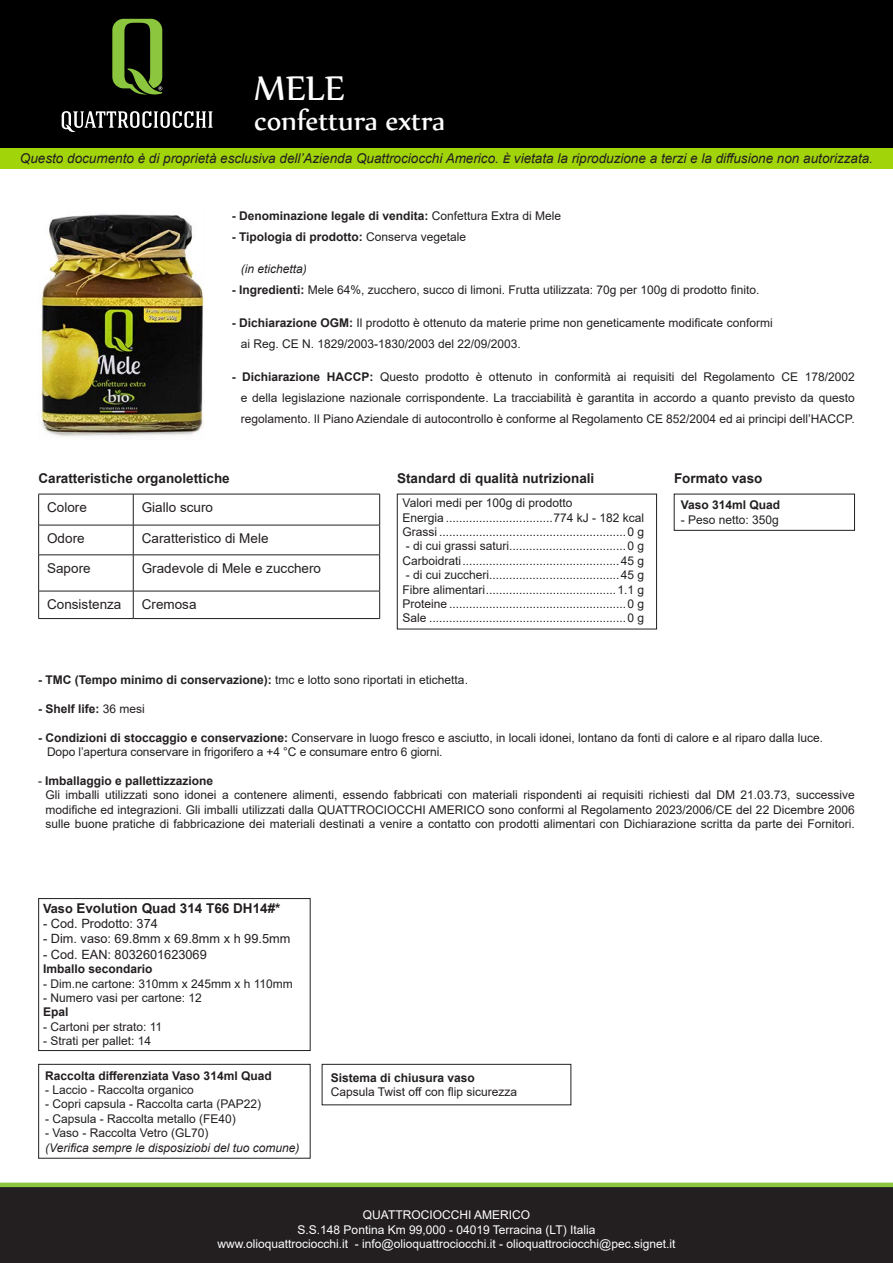
<style>
.page{position:relative;width:893px;height:1263px;background:#fff}
.page>*{position:absolute;margin:0;border:0;box-sizing:border-box;transform-origin:0 0}
.t1{font:42px "Nyala";color:#fff}
.t2{font:33px "Nyala";color:#fff}
.t3{font:italic 13.5px "Arial";color:#231f20}
.t4{font:700 13.5px "Arial";color:#231f20}
.t5{font:13.5px "Arial";color:#231f20}
.t6{font:12.75px "Arial";color:#231f20}
.t7{font:12px/14.4px "Arial";color:#231f20}
.t8{font:700 12px "Arial";color:#231f20}
.t9{font:12px/14.4px "Arial";color:#fff;text-align:center}
.t10{font:italic 12px/14.4px "Arial";color:#231f20}
.s1{font-weight:400}
.s2{font-weight:700}
.s3{font-size:12.75px}
.s4{font-style:normal}
</style>
<div class="page">
<div style="left:0;top:0;width:893px;height:148px;background:#000001"></div>
<svg style="left:112px;top:19px;width:50px;height:76px"></svg>
<svg style="left:62px;top:111px;width:151px;height:21px"></svg>
<div style="left:0;top:1186px;width:893px;height:77px;background:#231f20"></div>
<div style="left:0;top:148px;width:893px;height:21px;background:#a2d40a"></div>
<div style="left:0;top:1182px;width:893px;height:5px;background:#8bc63e"></div>
<div style="left:397px;top:494px;width:260px;height:135px;border:1px solid #231f20"></div>
<hr style="left:38px;top:494px;width:95px;height:1px;background:#231f20">
<hr style="left:38px;top:494px;width:1px;height:31px;background:#231f20">
<svg style="left:38px;top:592px;width:1px;height:26px"></svg>
<hr style="left:38px;top:618px;width:95px;height:1px;background:#231f20">
<hr style="left:133px;top:494px;width:247px;height:1px;background:#231f20">
<hr style="left:133px;top:494px;width:1px;height:31px;background:#231f20">
<hr style="left:379px;top:494px;width:1px;height:31px;background:#231f20">
<hr style="left:133px;top:525px;width:1px;height:30px;background:#231f20">
<hr style="left:133px;top:555px;width:1px;height:36px;background:#231f20">
<svg style="left:133px;top:592px;width:1px;height:26px"></svg>
<svg style="left:379px;top:592px;width:1px;height:26px"></svg>
<hr style="left:133px;top:618px;width:247px;height:1px;background:#231f20">
<hr style="left:38px;top:525px;width:95px;height:1px;background:#231f20">
<hr style="left:38px;top:525px;width:1px;height:30px;background:#231f20">
<hr style="left:133px;top:525px;width:247px;height:1px;background:#231f20">
<hr style="left:379px;top:525px;width:1px;height:30px;background:#231f20">
<hr style="left:38px;top:555px;width:95px;height:1px;background:#231f20">
<hr style="left:38px;top:555px;width:1px;height:36px;background:#231f20">
<hr style="left:133px;top:555px;width:247px;height:1px;background:#231f20">
<hr style="left:379px;top:555px;width:1px;height:36px;background:#231f20">
<hr style="left:38px;top:591px;width:95px;height:1px;background:#231f20">
<hr style="left:133px;top:591px;width:247px;height:1px;background:#231f20">
<div style="left:38px;top:898px;width:272px;height:153px;border:1px solid #231f20"></div>
<div style="left:38px;top:1064px;width:272px;height:94px;border:1px solid #231f20"></div>
<div style="left:322px;top:1064px;width:249px;height:41px;border:1px solid #231f20"></div>
<img style="left:38px;top:213px;width:166px;height:224px">
<h1 class="t1" style="left:254px;top:62px;width:92px">MELE</h1>
<h2 class="t2" style="left:254px;top:100px;width:192px">confettura extra</h2>
<p class="t3" style="left:20px;top:150px;width:855px">Questo documento è di proprietà esclusiva dell’Azienda Quattrociocchi Americo. È vietata la riproduzione a terzi e la diffusione non autorizzata.</p>
<p class="t8" style="left:232px;top:207px;width:331px">- Denominazione legale di vendita: <span class="s1">Confettura Extra di Mele</span></p>
<p class="t8" style="left:232px;top:228px;width:236px">- Tipologia di prodotto: <span class="s1">Conserva vegetale</span></p>
<p class="t10" style="left:241px;top:261px;width:68px">(in etichetta)</p>
<p class="t7" style="left:232px;top:282px;width:529px"><span class="s2">- Ingredienti:</span> Mele 64%, zucchero, succo di limoni. Frutta utilizzata: 70g per 100g di prodotto finito.</p>
<p class="t7" style="left:232px;top:315px;width:542px"><span class="s2">- Dichiarazione OGM:</span> Il prodotto è ottenuto da materie prime non geneticamente modificate conformi</p>
<p class="t7" style="left:241px;top:336px;width:282px">ai Reg. CE N. 1829/2003-1830/2003 del 22/09/2003.</p>
<p class="t7" style="left:232px;top:369px;width:624px"><span class="s2">- Dichiarazione HACCP:</span> Questo prodotto è ottenuto in conformità ai requisiti del Regolamento CE 178/2002</p>
<p class="t7" style="left:241px;top:390px;width:615px">e della legislazione nazionale corrispondente. La tracciabilità è garantita in accordo a quanto previsto da questo</p>
<p class="t7" style="left:241px;top:411px;width:615px">regolamento. Il Piano Aziendale di autocontrollo è conforme al Regolamento CE 852/2004 ed ai principi dell’HACCP.</p>
<p class="t4" style="left:38px;top:468px;width:193px">Caratteristiche organolettiche</p>
<p class="t4" style="left:397px;top:468px;width:199px">Standard di qualità nutrizionali</p>
<p class="t4" style="left:674px;top:468px;width:90px">Formato vaso</p>
<p class="t5" style="left:47px;top:498px;width:41px">Colore</p>
<p class="t5" style="left:142px;top:498px;width:73px">Giallo scuro</p>
<p class="t5" style="left:47px;top:529px;width:39px">Odore</p>
<p class="t5" style="left:142px;top:529px;width:128px">Caratteristico di Mele</p>
<p class="t5" style="left:47px;top:559px;width:45px">Sapore</p>
<p class="t5" style="left:142px;top:559px;width:181px">Gradevole di Mele e zucchero</p>
<p class="t5" style="left:47px;top:595px;width:76px">Consistenza</p>
<p class="t5" style="left:142px;top:595px;width:56px">Cremosa</p>
<p class="t7" style="left:403px;top:496px;width:171px">Valori medi per 100g di prodotto</p>
<p class="t7" style="left:403px;top:510px;width:243px">Energia ................................774 kJ - 182 kcal</p>
<p class="t7" style="left:403px;top:525px;width:243px">Grassi ........................................................0 g</p>
<p class="t7" style="left:406px;top:539px;width:240px">- di cui grassi saturi...................................0 g</p>
<p class="t7" style="left:403px;top:553px;width:243px">Carboidrati...............................................45 g</p>
<p class="t7" style="left:406px;top:568px;width:240px">- di cui zuccheri.......................................45 g</p>
<p class="t7" style="left:403px;top:582px;width:243px">Fibre alimentari.......................................1.1 g</p>
<p class="t7" style="left:403px;top:597px;width:243px">Proteine .....................................................0 g</p>
<p class="t7" style="left:403px;top:611px;width:243px">Sale ...........................................................0 g</p>
<p class="t8" style="left:681px;top:497px;width:101px">Vaso 314ml Quad</p>
<p class="t7" style="left:681px;top:512px;width:100px">- Peso netto: 350g</p>
<p class="t7" style="left:38px;top:672px;width:431px"><span class="s2">- TMC (Tempo minimo di conservazione):</span> tmc e lotto sono riportati in etichetta.</p>
<p class="t8" style="left:38px;top:700px;width:108px">- Shelf life: <span class="s1">36 mesi</span></p>
<p class="t7" style="left:38px;top:730px;width:786px"><span class="s2">- Condizioni di stoccaggio e conservazione:</span> Conservare in luogo fresco e asciutto, in locali idonei, lontano da fonti di calore e al riparo dalla luce.</p>
<p class="t7" style="left:47px;top:744px;width:397px">Dopo l’apertura conservare in frigorifero a +4 °C e consumare entro 6 giorni.</p>
<p class="t8" style="left:38px;top:772px;width:177px"><span class="s1">-</span> Imballaggio e pallettizzazione</p>
<p class="t7" style="left:46px;top:788px;width:811px">Gli imballi utilizzati sono idonei a contenere alimenti, essendo fabbricati con materiali rispondenti ai requisiti richiesti dal DM 21.03.73, successive</p>
<p class="t7" style="left:46px;top:802px;width:811px">modifiche ed integrazioni. Gli imballi utilizzati dalla QUATTROCIOCCHI AMERICO sono conformi al Regolamento 2023/2006/CE del 22 Dicembre 2006 sulle buone pratiche di fabbricazione dei materiali destinati a venire a contatto con prodotti alimentari con Dichiarazione scritta da parte dei Fornitori.</p>
<p class="t4" style="left:43px;top:898px;width:239px"><span class="s3">Vaso</span> Evolution Quad 314 T66 DH14#*</p>
<p class="t6" style="left:43px;top:915px;width:116px">- Cod. Prodotto: 374</p>
<p class="t6" style="left:43px;top:930px;width:249px">- Dim. vaso: 69.8mm x 69.8mm x h 99.5mm</p>
<p class="t6" style="left:43px;top:945px;width:165px">- Cod. EAN: 8032601623069</p>
<p class="t8" style="left:43px;top:960px;width:111px">Imballo secondario</p>
<p class="t7" style="left:43px;top:976px;width:251px">- Dim.ne cartone: 310mm x 245mm x h 110mm</p>
<p class="t7" style="left:43px;top:990px;width:160px">- Numero vasi per cartone: 12</p>
<p class="t8" style="left:43px;top:1004px;width:27px">Epal</p>
<p class="t7" style="left:43px;top:1019px;width:121px">- Cartoni per strato: 11</p>
<p class="t7" style="left:43px;top:1034px;width:110px">- Strati per pallet: 14</p>
<p class="t8" style="left:45px;top:1067px;width:228px">Raccolta differenziata Vaso 314ml Quad</p>
<p class="t7" style="left:45px;top:1082px;width:150px">- Laccio - Raccolta organico</p>
<p class="t7" style="left:45px;top:1097px;width:217px">- Copri capsula - Raccolta carta (PAP22)</p>
<p class="t7" style="left:45px;top:1111px;width:192px">- Capsula - Raccolta metallo (FE40)</p>
<p class="t10" style="left:45px;top:1126px;width:256px"><span class="s4">- Vaso - Raccolta Vetro (GL70)<br></span>(Verifica sempre le disposiziobi del tuo comune)</p>
<p class="t8" style="left:331px;top:1069px;width:146px">Sistema di chiusura vaso</p>
<p class="t7" style="left:331px;top:1085px;width:188px">Capsula Twist off con flip sicurezza</p>
<p class="t9" style="left:218px;top:1208px;width:459px">QUATTROCIOCCHI AMERICO<br>S.S.148 Pontina Km 99,000 - 04019 Terracina (LT) Italia<br>www.olioquattrociocchi.it - info@olioquattrociocchi.it - olioquattrociocchi@pec.signet.it</p>
</div>
